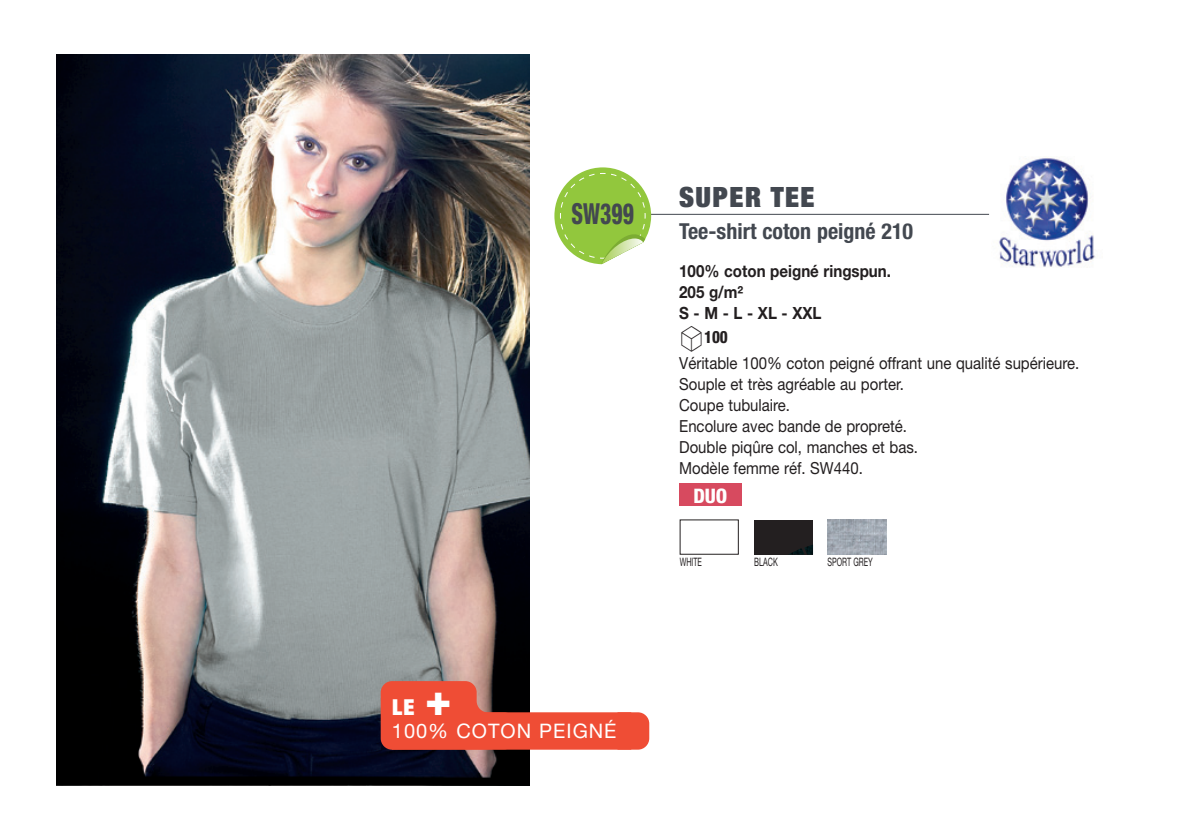
<style>
.page{position:relative;width:1191px;height:840px;background:#fff}
.page>*{position:absolute;margin:0;border:0;box-sizing:border-box;transform-origin:0 0}
.t1{font:800 condensed 29px "Helvetica Neue LT";color:#434850;scale:.75 1}
.t2{font:900 expanded 28px "Helvetica Neue LT";letter-spacing:.05em;color:#434850}
.t3{font:700 condensed 22px "Helvetica Neue LT";color:#434850}
.t4{font:900 expanded 22px "Helvetica Neue LT";color:#fff}
.t5{font:20px "Helvetica Neue LT";letter-spacing:.05em;color:#fff}
.t6{font:800 condensed 20px "Helvetica Neue LT";color:#fff}
.t7{font:800 condensed 17px "Helvetica Neue LT";color:#231f20;scale:.9 1}
.t8{font:700 16.8px/21px "Helvetica Neue LT";color:#231f20;scale:.9 1}
.t9{font:16.6px/21px "Helvetica Neue LT";color:#231f20;scale:.9 1}
.t10{font:11.6px "Helvetica Neue LT";color:#231f20;scale:.62 1}
.s1{font-family:"Linotype Shapeshifter";font-weight:400;font-stretch:normal;font-size:34px}
.s2{font-size:44px}
</style>
<div class="page">
<img style="left:57px;top:54px;width:473px;height:731px">
<hr style="left:651px;top:214px;width:338px;height:1px;background:#434850">
<div style="left:679px;top:483px;width:62px;height:23px;background:#d74a5f"></div>
<svg style="left:554px;top:167px;width:97px;height:97px"></svg>
<img style="left:999px;top:157px;width:97px;height:111px">
<svg style="left:381px;top:680px;width:134px;height:69px"></svg>
<div style="left:392px;top:712px;width:239px;height:37px;background:#ef4d35"></div>
<svg style="left:617px;top:712px;width:32px;height:37px"></svg>
<div style="left:754px;top:519px;width:59px;height:35px;background:#231f20"></div>
<img style="left:790px;top:545px;width:23px;height:9px">
<img style="left:827px;top:519px;width:59px;height:35px">
<h1 class="t1" style="left:571px;top:196px;width:85px">SW399</h1>
<h2 class="t2" style="left:679px;top:179px;width:137px">SUPER TEE</h2>
<h3 class="t3" style="left:679px;top:217px;width:235px">Tee-shirt coton peigné 210</h3>
<p class="t8" style="left:679px;top:260px;width:237px">100% coton peigné ringspun.<br>205 g/m²<br>S - M - L - XL - XXL</p>
<p class="t7" style="left:679px;top:326px;width:56px"><span class="s1">S</span>100</p>
<p class="t9" style="left:679px;top:352px;width:446px">Véritable 100% coton peigné offrant une qualité supérieure.<br>Souple et très agréable au porter.<br>Coupe tubulaire.<br>Encolure avec bande de propreté.<br>Double piqûre col, manches et bas.<br>Modèle femme réf. SW440.</p>
<p class="t6" style="left:693px;top:483px;width:36px">DUO</p>
<p class="t10" style="left:680px;top:554px;width:36px">white</p>
<p class="t10" style="left:754px;top:554px;width:31px">black</p>
<p class="t10" style="left:827px;top:554px;width:75px">sport grey</p>
<h3 class="t4" style="left:392px;top:692px;width:61px">LE <span class="s2">+</span></h3>
<p class="t5" style="left:392px;top:718px;width:226px">100% coton peigné</p>
</div>
